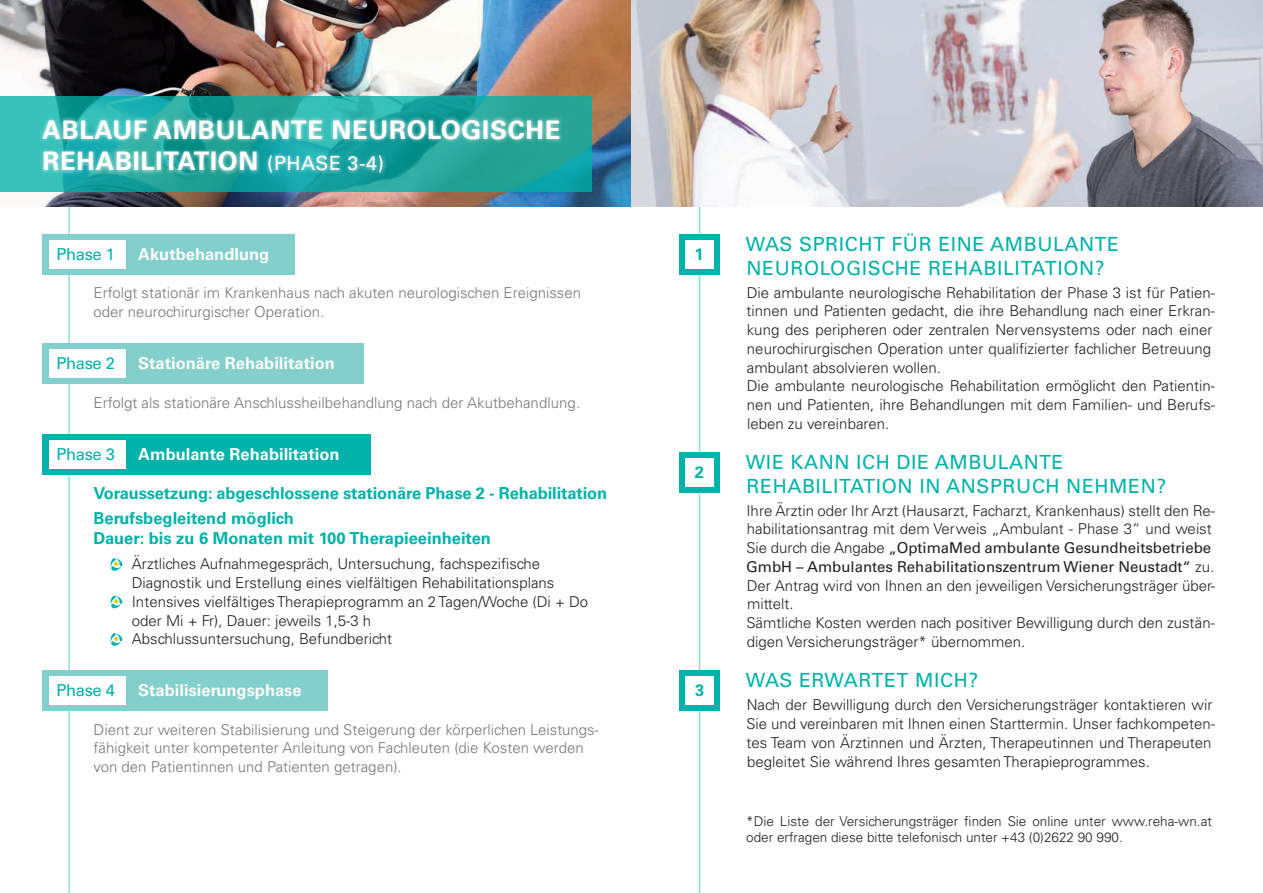
<style>
.page{position:relative;width:1263px;height:893px;background:#fff}
.page>*{position:absolute;margin:0;border:0;box-sizing:border-box;transform-origin:0 0}
.t1{font:700 25.5px/31.8px "Univers LT Std";letter-spacing:.03em;color:#fff}
.t2{font:19.5px/23.4px "Univers LT Std";letter-spacing:.03em;color:#00b2a9}
.t3{font:700 16.5px/25.2px "Univers LT Std";letter-spacing:-.01em;color:#00b2a9}
.t4{font:700 16.5px "Univers LT Std";color:#fcfcfa}
.t5{font:16.5px "Univers LT Std";letter-spacing:-.02em;color:#00b2a9}
.t6{font:300 15px/18.8px "Univers LT Std";color:#231f20}
.t7{font:300 15px/18.8px "Univers LT Std";color:#777775}
.t8{font:300 13.5px/16.2px "Univers LT Std";color:#231f20}
.s1{font-weight:400;font-size:19.5px}
.s2{font-weight:400}
</style>
<div class="page">
<hr style="left:68px;top:28px;width:2px;height:865px;background:#00b2a9">
<hr style="left:699px;top:15px;width:1px;height:878px;background:#00b2a9">
<img style="left:0;top:0;width:1263px;height:206px">
<svg style="left:0;top:96px;width:592px;height:95px;background:#22aaa3"></svg>
<div style="left:39px;top:115px;width:525px;height:62px;background:#fcfcfa;opacity:.75"></div>
<div style="left:43px;top:344px;width:321px;height:40px;background:#82cfcb"></div>
<div style="left:49px;top:350px;width:76px;height:28px;background:#fff"></div>
<div style="left:43px;top:234px;width:252px;height:40px;background:#82cfcb"></div>
<div style="left:49px;top:240px;width:76px;height:28px;background:#fff"></div>
<div style="left:43px;top:671px;width:285px;height:40px;background:#82cfcb"></div>
<div style="left:49px;top:677px;width:76px;height:28px;background:#fff"></div>
<svg style="left:110px;top:558px;width:13px;height:13px"></svg>
<svg style="left:110px;top:595px;width:13px;height:14px"></svg>
<svg style="left:110px;top:633px;width:13px;height:13px"></svg>
<div style="left:43px;top:434px;width:328px;height:40px;background:#00b2a9"></div>
<div style="left:49px;top:440px;width:76px;height:28px;background:#fff"></div>
<div style="left:679px;top:234px;width:41px;height:40px;background:#00b2a9"></div>
<div style="left:685px;top:240px;width:28px;height:28px;background:#fff"></div>
<div style="left:679px;top:452px;width:41px;height:41px;background:#00b2a9"></div>
<div style="left:685px;top:459px;width:28px;height:28px;background:#fff"></div>
<div style="left:679px;top:670px;width:41px;height:41px;background:#00b2a9"></div>
<div style="left:685px;top:676px;width:28px;height:28px;background:#fff"></div>
<h1 class="t1" style="left:43px;top:114px;width:519px">ABLAUF AMBULANTE NEUROLOGISCHE<br>REHABILITATION <span class="s1">(PHASE 3-4)</span></h1>
<p class="t5" style="left:56px;top:244px;width:60px">Phase 1</p>
<p class="t4" style="left:138px;top:244px;width:133px">Akutbehandlung</p>
<p class="t7" style="left:94px;top:283px;width:489px">Erfolgt stationär im Krankenhaus nach akuten neurologischen Ereignissen oder neurochirurgischer Operation.</p>
<p class="t5" style="left:56px;top:354px;width:60px">Phase 2</p>
<p class="t4" style="left:138px;top:354px;width:198px">Stationäre Rehabilitation</p>
<p class="t7" style="left:94px;top:393px;width:488px">Erfolgt als stationäre Anschlussheilbehandlung nach der Akutbehandlung.</p>
<p class="t5" style="left:56px;top:444px;width:60px">Phase 3</p>
<p class="t4" style="left:138px;top:444px;width:203px">Ambulante Rehabilitation</p>
<p class="t3" style="left:94px;top:481px;width:515px">Voraussetzung: abgeschlossene stationäre Phase 2 - Rehabilitation<br>Berufsbegleitend möglich</p>
<p class="t3" style="left:94px;top:526px;width:399px">Dauer: bis zu 6 Monaten mit 100 Therapieeinheiten</p>
<p class="t6" style="left:132px;top:555px;width:458px">Ärztliches Aufnahmegespräch, Untersuchung, fachspezifische Diagnostik und Erstellung eines vielfältigen Rehabilitationsplans Intensives vielfältiges Therapieprogramm an 2 Tagen/Woche (Di + Do oder Mi + Fr), Dauer: jeweils 1,5-3 h<br>Abschlussuntersuchung, Befundbericht</p>
<p class="t5" style="left:56px;top:681px;width:60px">Phase 4</p>
<p class="t4" style="left:138px;top:681px;width:165px">Stabilisierungsphase</p>
<p class="t7" style="left:94px;top:720px;width:507px">Dient zur weiteren Stabilisierung und Steigerung der körperlichen Leistungs&shy;fähigkeit unter kompetenter Anleitung von Fachleuten (die Kosten werden von den Patientinnen und Patienten getragen).</p>
<p class="t3" style="left:694px;top:241px;width:11px">1</p>
<p class="t3" style="left:695px;top:460px;width:11px">2</p>
<p class="t3" style="left:695px;top:678px;width:11px">3</p>
<h2 class="t2" style="left:746px;top:233px;width:374px">WAS SPRICHT FÜR EINE AMBULANTE<br>NEUROLOGISCHE REHABILITATION?</h2>
<p class="t6" style="left:746px;top:283px;width:470px">Die ambulante neurologische Rehabilitation der Phase 3 ist für Patien&shy;tinnen und Patienten gedacht, die ihre Behandlung nach einer Erkran&shy;kung des peripheren oder zentralen Nervensystems oder nach einer neurochirurgischen Operation unter qualifizierter fachlicher Betreuung ambulant absolvieren wollen.<br>Die ambulante neurologische Rehabilitation ermöglicht den Patientin&shy;nen und Patienten, ihre Behandlungen mit dem Familien- und Berufs&shy;leben zu vereinbaren.</p>
<h2 class="t2" style="left:746px;top:451px;width:422px">WIE KANN ICH DIE AMBULANTE<br>REHABILITATION IN ANSPRUCH NEHMEN?</h2>
<p class="t6" style="left:746px;top:501px;width:470px">Ihre Ärztin oder Ihr Arzt (Hausarzt, Facharzt, Krankenhaus) stellt den Re&shy;habilitationsantrag mit dem Verweis „Ambulant - Phase 3“ und weist Sie durch die Angabe <span class="s2">„OptimaMed ambulante Gesundheitsbetriebe GmbH – Ambulantes Rehabilitationszentrum Wiener Neustadt“</span> zu.<br>Der Antrag wird von Ihnen an den jeweiligen Versicherungsträger über&shy;mittelt.<br>Sämtliche Kosten werden nach positiver Bewilligung durch den zustän&shy;digen Versicherungsträger* übernommen.</p>
<h2 class="t2" style="left:746px;top:669px;width:234px">WAS ERWARTET MICH?</h2>
<p class="t6" style="left:746px;top:696px;width:470px">Nach der Bewilligung durch den Versicherungsträger kontaktieren wir Sie und vereinbaren mit Ihnen einen Starttermin. Unser fachkompeten&shy;tes Team von Ärztinnen und Ärzten, Therapeutinnen und Therapeuten begleitet Sie während Ihres gesamten Therapieprogrammes.</p>
<p class="t8" style="left:746px;top:813px;width:467px">*Die Liste der Versicherungsträger finden Sie online unter www.reha-wn.at oder erfragen diese bitte telefonisch unter +43 (0)2622 90 990.</p>
</div>
